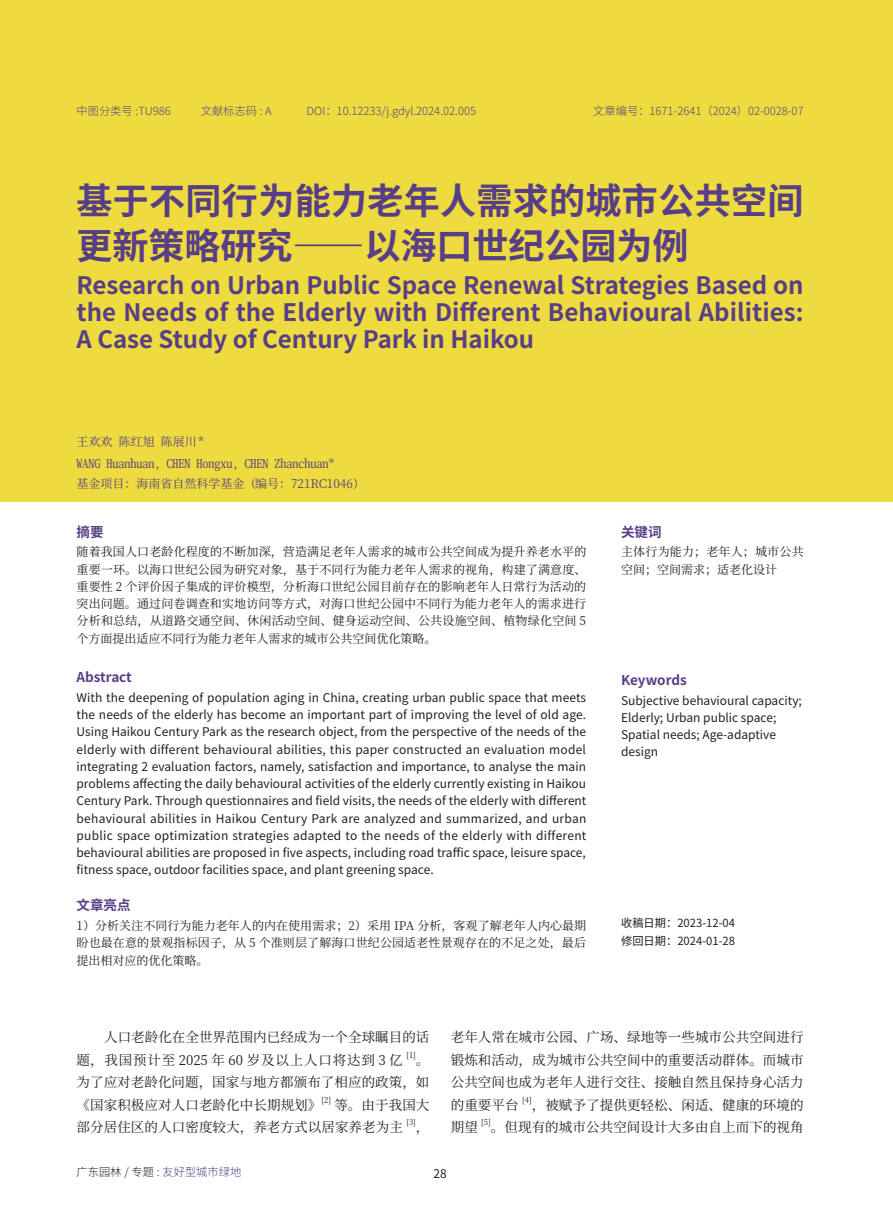
<style>
.page{position:relative;width:893px;height:1212px;background:#fff}
.page>*{position:absolute;margin:0;border:0;box-sizing:border-box;transform-origin:0 0}
.t1{font:700 36px/45px "Source Han Sans SC";letter-spacing:.01em;color:#573e87}
.t2{font:700 24px/27px "Source Han Sans SC";color:#573e87;text-align:justify}
.t3{font:13.5px/22.5px "Source Han Serif CN";letter-spacing:.01em;color:#231f20}
.t4{font:700 13.5px "Source Han Sans SC";color:#573e87}
.t5{font:12px/17.2px "Source Han Sans SC";color:#231f20;text-align:justify}
.t6{font:12px/17.4px "Source Han Serif CN";letter-spacing:.01em;color:#231f20;text-align:justify}
.t7{font:12px/21.8px "Source Han Serif CN";color:#573e87}
.t8{font:300 11.25px "Source Han Sans SC";color:#573e87}
.t9{font:11.25px/17.2px "Source Han Sans SC";color:#231f20}
.t10{font:300 11.25px "Source Han Sans SC";color:#231f20}
.t11{font:7.8px "Source Han Serif CN";color:#231f20}
.s1{color:#573e87}
</style>
<div class="page">
<div style="left:0;top:0;width:893px;height:501px;background:#eedb3f"></div>
<p class="t8" style="left:77px;top:104px;width:96px">中图分类号 :TU986</p>
<p class="t8" style="left:201px;top:104px;width:72px">文献标志码 : A</p>
<p class="t8" style="left:307px;top:104px;width:171px">DOI：10.12233/j.gdyl.2024.02.005</p>
<p class="t8" style="left:593px;top:104px;width:212px">文章编号：1671-2641（2024）02-0028-07</p>
<h1 class="t1" style="left:77px;top:179px;width:728px">基于不同行为能力老年人需求的城市公共空间更新策略研究——以海口世纪公园为例</h1>
<h2 class="t2" style="left:77px;top:272px;width:729px">Research on Urban Public Space Renewal Strategies Based on the Needs of the Elderly with Different Behavioural Abilities:<br>A Case Study of Century Park in Haikou</h2>
<p class="t7" style="left:77px;top:431px;width:259px">王欢欢 陈红旭 陈展川*<br>WANG Huanhuan， CHEN Hongxu， CHEN Zhanchuan*</p>
<p class="t7" style="left:77px;top:473px;width:290px">基金项目：海南省自然科学基金（编号：721RC1046）</p>
<p class="t4" style="left:77px;top:524px;width:29px">摘要</p>
<p class="t6" style="left:77px;top:544px;width:511px">随着我国人口老龄化程度的不断加深，营造满足老年人需求的城市公共空间成为提升养老水平的重要一环。以海口世纪公园为研究对象，基于不同行为能力老年人需求的视角，构建了满意度、重要性 2 个评价因子集成的评价模型，分析海口世纪公园目前存在的影响老年人日常行为活动的突出问题。通过问卷调查和实地访问等方式，对海口世纪公园中不同行为能力老年人的需求进行分析和总结，从道路交通空间、休闲活动空间、健身运动空间、公共设施空间、植物绿化空间 5个方面提出适应不同行为能力老年人需求的城市公共空间优化策略。</p>
<p class="t4" style="left:77px;top:670px;width:57px">Abstract</p>
<p class="t5" style="left:77px;top:689px;width:511px">With the deepening of population aging in China, creating urban public space that meets the needs of the elderly has become an important part of improving the level of old age.<br>Using Haikou Century Park as the research object, from the perspective of the needs of the elderly with different behavioural abilities, this paper constructed an evaluation model integrating 2 evaluation factors, namely, satisfaction and importance, to analyse the main problems affecting the daily behavioural activities of the elderly currently existing in Haikou Century Park. Through questionnaires and field visits, the needs of the elderly with different behavioural abilities in Haikou Century Park are analyzed and summarized, and urban public space optimization strategies adapted to the needs of the elderly with different behavioural abilities are proposed in five aspects, including road traffic space, leisure space, fitness space, outdoor facilities space, and plant greening space.</p>
<p class="t4" style="left:77px;top:898px;width:56px">文章亮点</p>
<p class="t6" style="left:77px;top:917px;width:511px">1）分析关注不同行为能力老年人的内在使用需求；2）采用 IPA 分析，客观了解老年人内心最期盼也最在意的景观指标因子，从 5 个准则层了解海口世纪公园适老性景观存在的不足之处，最后提出相对应的优化策略。</p>
<p class="t4" style="left:621px;top:524px;width:42px">关键词</p>
<p class="t6" style="left:621px;top:544px;width:184px">主体行为能力；老年人；城市公共空间；空间需求；适老化设计</p>
<p class="t4" style="left:621px;top:672px;width:67px">Keywords</p>
<p class="t5" style="left:621px;top:692px;width:182px;text-align:left">Subjective behavioural capacity;<br>Elderly; Urban public space;<br>Spatial needs; Age-adaptive design</p>
<p class="t9" style="left:621px;top:915px;width:116px">收稿日期：2023-12-04修回日期：2024-01-28</p>
<p class="t3" style="left:77px;top:1026px;width:354px;text-indent:28px">人口老龄化在全世界范围内已经成为一个全球瞩目的话题，我国预计至 2025 年 60 岁及以上人口将达到 3 亿</p>
<p class="t11" style="left:406px;top:1051px;width:11px">[1]</p>
<p class="t3" style="left:77px;top:1049px;width:354px;text-align:justify;text-indent:339px">。为了应对老龄化问题，国家与地方都颁布了相应的政策，如《国家积极应对人口老龄化中长期规划》</p>
<p class="t11" style="left:321px;top:1096px;width:11px">[2]</p>
<p class="t3" style="left:77px;top:1094px;width:354px;text-indent:258px">等。由于我国大部分居住区的人口密度较大，养老方式以居家养老为主</p>
<p class="t11" style="left:406px;top:1118px;width:11px">[3]</p>
<p class="t3" style="left:416px;top:1116px;width:15px">，</p>
<p class="t3" style="left:451px;top:1026px;width:354px;text-align:justify">老年人常在城市公园、广场、绿地等一些城市公共空间进行锻炼和活动，成为城市公共空间中的重要活动群体。而城市公共空间也成为老年人进行交往、接触自然且保持身心活力的重要平台</p>
<p class="t11" style="left:522px;top:1096px;width:11px">[4]</p>
<p class="t3" style="left:532px;top:1094px;width:273px">，被赋予了提供更轻松、闲适、健康的环境的</p>
<p class="t3" style="left:451px;top:1116px;width:29px">期望</p>
<p class="t11" style="left:481px;top:1118px;width:11px">[5]</p>
<p class="t3" style="left:491px;top:1116px;width:314px">。但现有的城市公共空间设计大多由自上而下的视角</p>
<p class="t10" style="left:77px;top:1165px;width:166px">广东园林 / 专题 : <span class="s1">友好型城市绿地</span></p>
<p class="t5" style="left:433px;top:1165px;width:15px">28</p>
</div>
